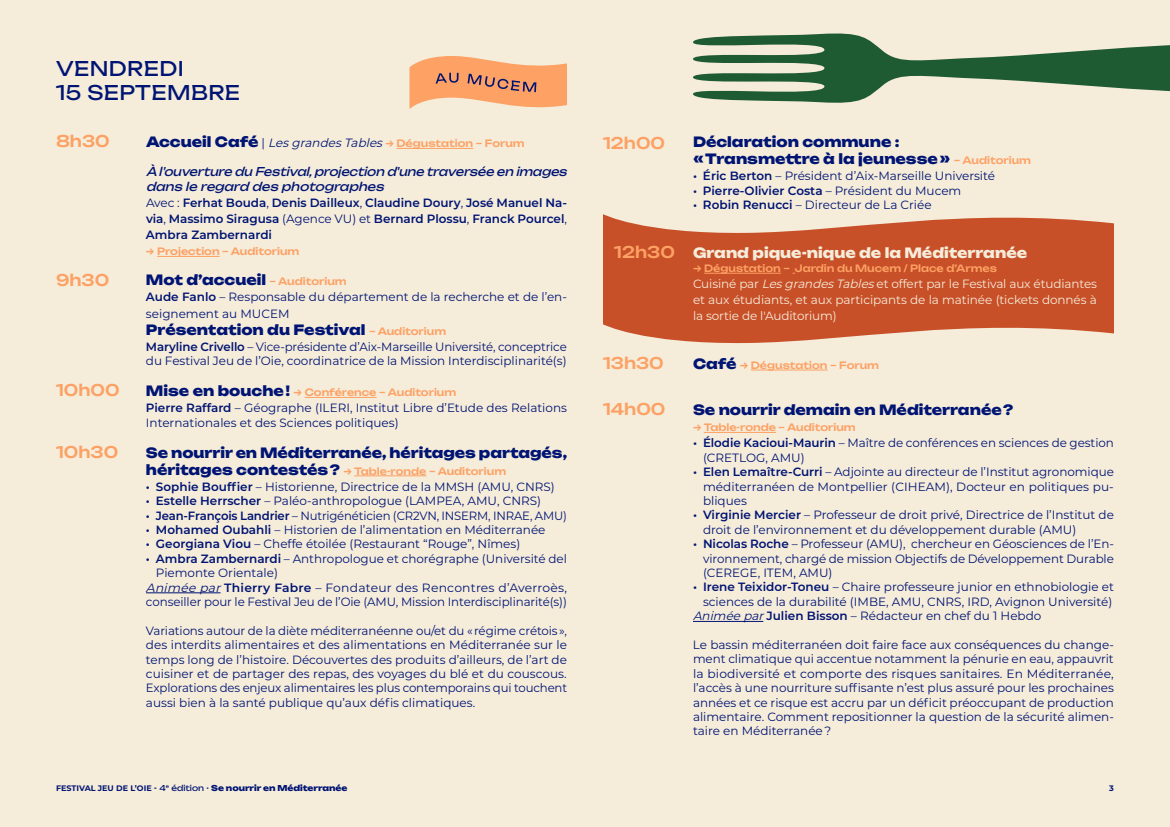
<style>
.page{position:relative;width:1170px;height:827px;background:#f5ecda}
.page>*{position:absolute;margin:0;border:0;box-sizing:border-box;transform-origin:0 0}
.t1{font:20px/24px "Unbounded";letter-spacing:.02em;color:#001473}
.t2{font:500 16px "Unbounded";color:#fda164}
.t3{font:800 14px/16.8px "Unbounded";color:#001473}
.t4{font:800 14px "Unbounded";color:#f5ecda}
.t5{font:12px/14.4px "Montserrat";color:#001473}
.t6{font:600 12px/16px "Montserrat";color:#001473;text-align:justify}
.t7{font:12px/16px "Montserrat";letter-spacing:-.01em;color:#f5ecda;text-align:justify}
.t8{font:italic 12px/14.4px "Unbounded";color:#001473}
.t9{font:500 10px "Unbounded";color:#fda164}
.t10{font:800 8px "Unbounded";color:#001473}
.t11{font:700 8px "Montserrat";color:#001473}
.s1{font-weight:800;font-size:14px;color:#001473}
.s2{font-family:"Montserrat";font-weight:400;font-size:12px;color:#001473}
.s3{font-family:"Montserrat";font-weight:400;font-style:italic;font-size:12px;color:#001473}
.s4{font-weight:400}
.s5{font-weight:500;font-size:10px;color:#fda164}
.s6{font-weight:600}
.s7{font-style:italic}
.s8{font-family:"Montserrat";font-weight:700}
</style>
<div class="page">
<svg style="left:603px;top:214px;width:511px;height:130px;fill:#c85028"></svg>
<svg style="left:409px;top:56px;width:158px;height:53px"></svg>
<hr style="left:397px;top:148px;width:76px;height:1px;background:#fda164">
<hr style="left:157px;top:256px;width:63px;height:1px;background:#fda164">
<hr style="left:305px;top:397px;width:72px;height:1px;background:#fda164">
<hr style="left:354px;top:476px;width:72px;height:1px;background:#fda164">
<hr style="left:146px;top:593px;width:75px;height:1px;background:#001473">
<hr style="left:704px;top:273px;width:77px;height:1px;background:#fda164">
<hr style="left:751px;top:370px;width:77px;height:1px;background:#fda164">
<hr style="left:704px;top:432px;width:72px;height:1px;background:#fda164">
<hr style="left:693px;top:621px;width:70px;height:1px;background:#001473">
<svg style="left:693px;top:33px;width:477px;height:70px"></svg>
<h1 class="t1" style="left:56px;top:55px;width:186px">VENDREDI<br>15 SEPTEMBRE</h1>
<h2 class="t2" style="left:56px;top:128px;width:55px">8h30</h2>
<h2 class="t2" style="left:603px;top:130px;width:64px">12h00</h2>
<p class="t9" style="left:146px;top:135px;width:380px"><span class="s1">Accueil Café</span> <span class="s2">|</span> <span class="s3">LesgrandesTables</span>→ Dégustation – Forum</p>
<p class="t8" style="left:146px;top:164px;width:426px">À l'ouverture du Festival,projection d'une traversée en images dans le regard des photographes</p>
<p class="t6" style="left:146px;top:194px;width:423px"><span class="s4">Avec :</span> Ferhat Bouda<span class="s4">,</span> Denis Dailleux<span class="s4">,</span> Claudine Doury<span class="s4">,</span> José Manuel Na&shy;via<span class="s4">,</span> Massimo Siragusa <span class="s4">(Agence VU) et</span> Bernard Plossu<span class="s4">,</span> Franck Pourcel<span class="s4">, </span>Ambra Zambernardi</p>
<p class="t9" style="left:146px;top:243px;width:155px">→ Projection – Auditorium</p>
<p class="t3" style="left:146px;top:270px;width:202px">Mot d’accueil <span class="s5">– Auditorium</span></p>
<p class="t5" style="left:146px;top:288px;width:422px;line-height:16.8px"><span class="s6">Aude Fanlo</span> – Responsable du département de la recherche et de l’en&shy;seignement au MUCEM</p>
<p class="t3" style="left:146px;top:320px;width:302px">Présentation du Festival <span class="s5">– Auditorium</span></p>
<p class="t5" style="left:146px;top:339px;width:422px"><span class="s6">Maryline Crivello</span> – Vice-présidente d’Aix-Marseille Université, conceptrice du Festival Jeu de l’Oie, coordinatrice de la Mission Interdisciplinarité(s)</p>
<p class="t9" style="left:146px;top:384px;width:312px"><span class="s1">Mise en bouche!</span> → Conférence – Auditorium</p>
<p class="t5" style="left:146px;top:401px;width:423px"><span class="s6">Pierre Raffard</span> – Géographe (ILERI, Institut Libre d’Etude des Relations<br>Internationales et des Sciences politiques)</p>
<p class="t3" style="left:146px;top:443px;width:423px">Se nourrir en Méditerranée, héritages partagés,</p>
<p class="t9" style="left:146px;top:463px;width:362px"><span class="s1">héritages contestés?</span> → Table-ronde – Auditorium</p>
<p class="t5" style="left:146px;top:479px;width:410px"><span class="s6">• Sophie Bouffier</span> – Historienne, Directrice de la MMSH (AMU, CNRS)</p>
<p class="t5" style="left:146px;top:493px;width:397px"><span class="s6">• Estelle Herrscher</span> – Paléo-anthropologue (LAMPEA, AMU, CNRS)</p>
<p class="t5" style="left:146px;top:508px;width:423px"><span class="s6">• Jean-François Landrier</span> – Nutrigénéticien (CR2VN, INSERM, INRAE, AMU)</p>
<p class="t5" style="left:146px;top:522px;width:401px"><span class="s6">• Mohamed Oubahli</span> – Historien de l’alimentation en Méditerranée</p>
<p class="t5" style="left:146px;top:537px;width:376px"><span class="s6">• Georgiana Viou</span> – Cheffe étoilée (Restaurant “Rouge”, Nîmes)</p>
<p class="t5" style="left:146px;top:551px;width:423px"><span class="s6">• Ambra Zambernardi</span> – Anthropologue et chorégraphe (Université del</p>
<p class="t5" style="left:156px;top:565px;width:124px">Piemonte Orientale)</p>
<p class="t5" style="left:146px;top:580px;width:423px"><span class="s7">Animée par</span><span class="s6">Thierry Fabre</span> – Fondateur des Rencontres d’Averroès,</p>
<p class="t5" style="left:146px;top:594px;width:423px">conseiller pour le Festival Jeu de l’Oie (AMU, Mission Interdisciplinarité(s))</p>
<p class="t5" style="left:146px;top:623px;width:423px;text-align:justify">Variations autour de la diète méditerranéenne ou/et du « régime crétois », des interdits alimentaires et des alimentations en Méditerranée sur le temps long de l’histoire. Découvertes des produits d’ailleurs, de l’art de cuisiner et de partager des repas, des voyages du blé et du couscous.<br>Explorations des enjeux alimentaires les plus contemporains qui touchent aussi bien à la santé publique qu’aux défis climatiques.</p>
<h2 class="t2" style="left:614px;top:239px;width:62px">12h30</h2>
<h2 class="t2" style="left:56px;top:267px;width:55px">9h30</h2>
<h2 class="t2" style="left:603px;top:350px;width:62px">13h30</h2>
<h2 class="t2" style="left:603px;top:396px;width:64px">14h00</h2>
<h2 class="t2" style="left:56px;top:377px;width:65px">10h00</h2>
<h2 class="t2" style="left:56px;top:439px;width:64px">10h30</h2>
<p class="t3" style="left:693px;top:133px;width:340px">Déclaration commune :<br>«Transmettre à la jeunesse» <span class="s5">– Auditorium</span></p>
<p class="t5" style="left:693px;top:168px;width:304px"><span class="s6">• Éric Berton</span> – Président d’Aix-Marseille Université</p>
<p class="t6" style="left:693px;top:182px;width:270px">• Pierre-Olivier Costa <span class="s4">– Président du Mucem</span></p>
<p class="t5" style="left:693px;top:197px;width:240px"><span class="s6">• Robin Renucci</span> – Directeur de La Criée</p>
<p class="t4" style="left:693px;top:240px;width:336px">Grand pique-nique de la Méditerranée</p>
<p class="t9" style="left:693px;top:260px;width:305px">→ Dégustation – Jardin du Mucem / Place d’Armes</p>
<p class="t7" style="left:693px;top:276px;width:406px">Cuisiné par <span class="s7">LesgrandesTables</span>et offert par le Festival aux étudiantes et aux étudiants, et aux participants de la matinée (tickets donnés à la sortie de l'Auditorium)</p>
<p class="t9" style="left:693px;top:357px;width:188px"><span class="s1">Café</span> → Dégustation – Forum</p>
<p class="t3" style="left:693px;top:400px;width:322px">Se nourrir demain en Méditerranée?</p>
<p class="t9" style="left:693px;top:419px;width:164px">→ Table-ronde – Auditorium</p>
<p class="t5" style="left:703px;top:436px;width:413px;text-indent:-10px"><span class="s6">• Élodie Kacioui-Maurin</span> – Maître de conférences en sciences de gestion (CRETLOG, AMU)</p>
<p class="t5" style="left:703px;top:464px;width:413px;text-align:justify;text-indent:-10px"><span class="s6">• Elen Lemaître-Curri</span> – Adjointe au directeur de l’Institut agronomique méditerranéen de Montpellier (CIHEAM), Docteur en politiques pu&shy;bliques</p>
<p class="t5" style="left:703px;top:508px;width:412px;text-indent:-10px"><span class="s6">• Virginie Mercier</span> – Professeur de droit privé, Directrice de l’Institut de droit de l’environnement et du développement durable (AMU)</p>
<p class="t5" style="left:703px;top:536px;width:413px;text-align:justify;text-indent:-10px"><span class="s6">• Nicolas Roche</span> – Professeur (AMU), chercheur en Géosciences de l’En&shy;vironnement, chargé de mission Objectifs de Développement Durable (CEREGE, ITEM, AMU)</p>
<p class="t5" style="left:693px;top:580px;width:423px"><span class="s6">• Irene Teixidor-Toneu</span> – Chaire professeure junior en ethnobiologie et</p>
<p class="t5" style="left:703px;top:594px;width:411px">sciences de la durabilité (IMBE, AMU, CNRS, IRD, Avignon Université)</p>
<p class="t5" style="left:693px;top:608px;width:350px"><span class="s7">Animée par</span><span class="s6">Julien Bisson</span> – Rédacteur en chef du 1 Hebdo</p>
<p class="t5" style="left:693px;top:637px;width:423px;text-align:justify">Le bassin méditerranéen doit faire face aux conséquences du change&shy;ment climatique qui accentue notamment la pénurie en eau, appauvrit la biodiversité et comporte des risques sanitaires. En Méditerranée, l’accès à une nourriture suffisante n’est plus assuré pour les prochaines années et ce risque est accru par un déficit préoccupant de production alimentaire. Comment repositionner la question de la sécurité alimen&shy;taire en Méditerranée ?</p>
<p class="t10" style="left:56px;top:781px;width:293px"><span class="s8">FESTIVAL JEU DE L’OIE -</span> <span class="s4">4</span><sup>e</sup> <span class="s4">édition</span> <span class="s8">·</span> Se nourrir en Méditerranée</p>
<p class="t11" style="left:1109px;top:782px;width:6px">3</p>
</div>
